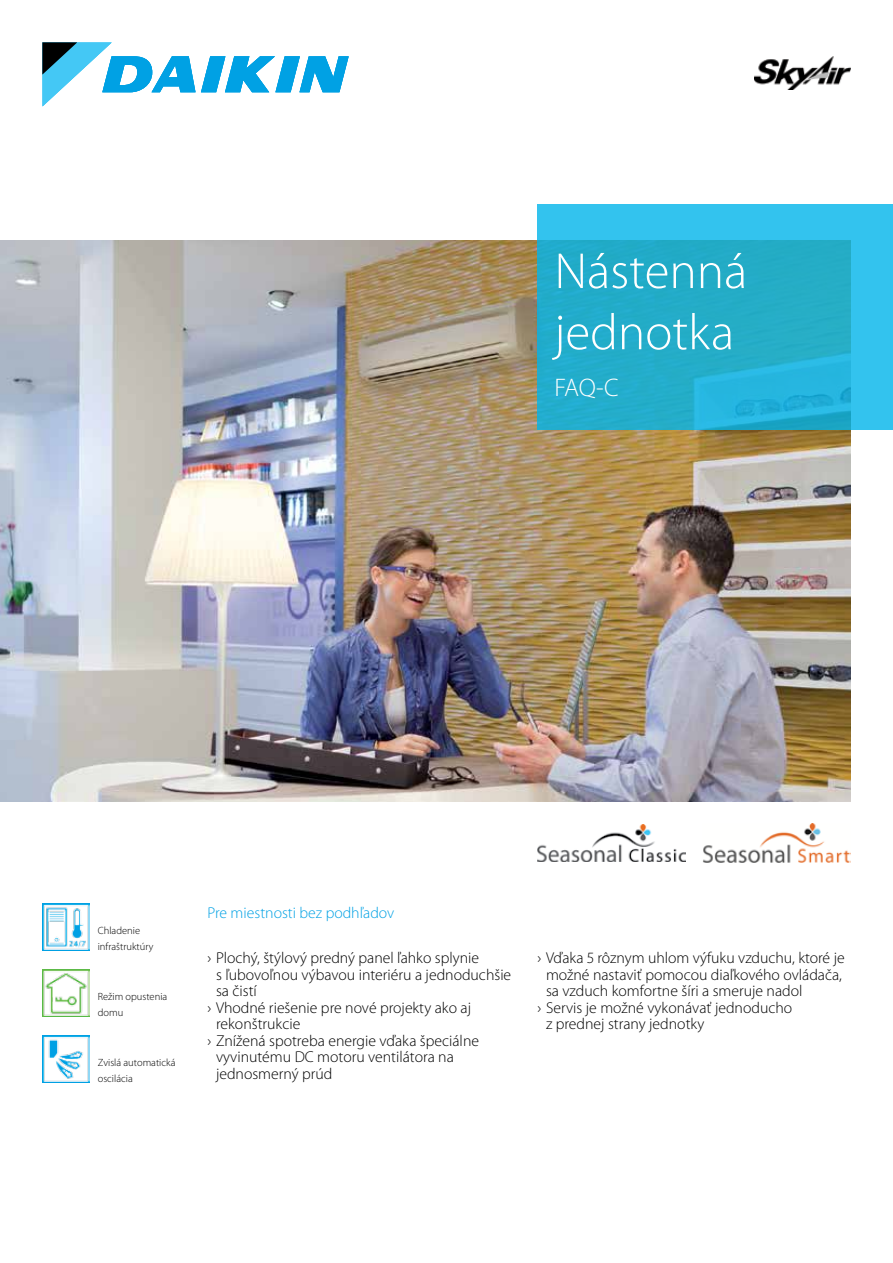
<style>
.page{position:relative;width:893px;height:1263px;background:#fff}
.page>*{position:absolute;margin:0;border:0;box-sizing:border-box;transform-origin:0 0}
.t1{font:300 51px/61.2px "Myriad Pro";color:#fff}
.t2{font:300 25.5px "Myriad Pro";color:#fff}
.t3{font:300 15.75px "Myriad Pro";color:#000}
.t4{font:300 15.75px "Myriad Pro";color:#00a1e4}
.t5{font:300 10.5px/16.5px "Myriad Pro";color:#000}
</style>
<div class="page">
<svg style="left:43px;top:43px;width:306px;height:63px"></svg>
<img style="left:755px;top:57px;width:95px;height:33px">
<img style="left:537px;top:824px;width:148px;height:37px">
<img style="left:703px;top:823px;width:147px;height:39px">
<img style="left:0;top:241px;width:850px;height:561px">
<svg style="left:537px;top:205px;width:356px;height:225px;background:#27b2d4"></svg>
<img style="left:43px;top:1035px;width:46px;height:47px">
<img style="left:43px;top:969px;width:46px;height:47px">
<img style="left:43px;top:903px;width:46px;height:47px">
<h1 class="t1" style="left:554px;top:241px;width:194px">Nástenná jednotka</h1>
<h2 class="t2" style="left:554px;top:373px;width:66px">FAQ-C</h2>
<p class="t5" style="left:98px;top:922px;width:57px">Chladenie infraštruktúry</p>
<p class="t5" style="left:98px;top:988px;width:71px">Režim opustenia domu</p>
<p class="t5" style="left:98px;top:1054px;width:79px">Zvislá automatická oscilácia</p>
<p class="t4" style="left:207px;top:904px;width:188px">Pre miestnosti bez podhľadov</p>
<p class="t3" style="left:207px;top:949px;width:273px">› Plochý, štýlový predný panel ľahko splynie</p>
<p class="t3" style="left:216px;top:966px;width:297px">s ľubovoľnou výbavou interiéru a jednoduchšie</p>
<p class="t3" style="left:216px;top:982px;width:42px">sa čistí</p>
<p class="t3" style="left:207px;top:999px;width:265px">› Vhodné riešenie pre nové projekty ako aj</p>
<p class="t3" style="left:216px;top:1015px;width:86px">rekonštrukcie</p>
<p class="t3" style="left:207px;top:1032px;width:273px">› Znížená spotreba energie vďaka špeciálne</p>
<p class="t3" style="left:216px;top:1048px;width:239px">vyvinutému DC motoru ventilátora na</p>
<p class="t3" style="left:216px;top:1065px;width:118px">jednosmerný prúd</p>
<p class="t3" style="left:537px;top:949px;width:309px">› Vďaka 5 rôznym uhlom výfuku vzduchu, ktoré je</p>
<p class="t3" style="left:546px;top:966px;width:297px">možné nastaviť pomocou diaľkového ovládača,</p>
<p class="t3" style="left:546px;top:982px;width:258px">sa vzduch komfortne šíri a smeruje nadol</p>
<p class="t3" style="left:537px;top:999px;width:256px">› Servis je možné vykonávať jednoducho</p>
<p class="t3" style="left:546px;top:1015px;width:160px">z prednej strany jednotky</p>
</div>
